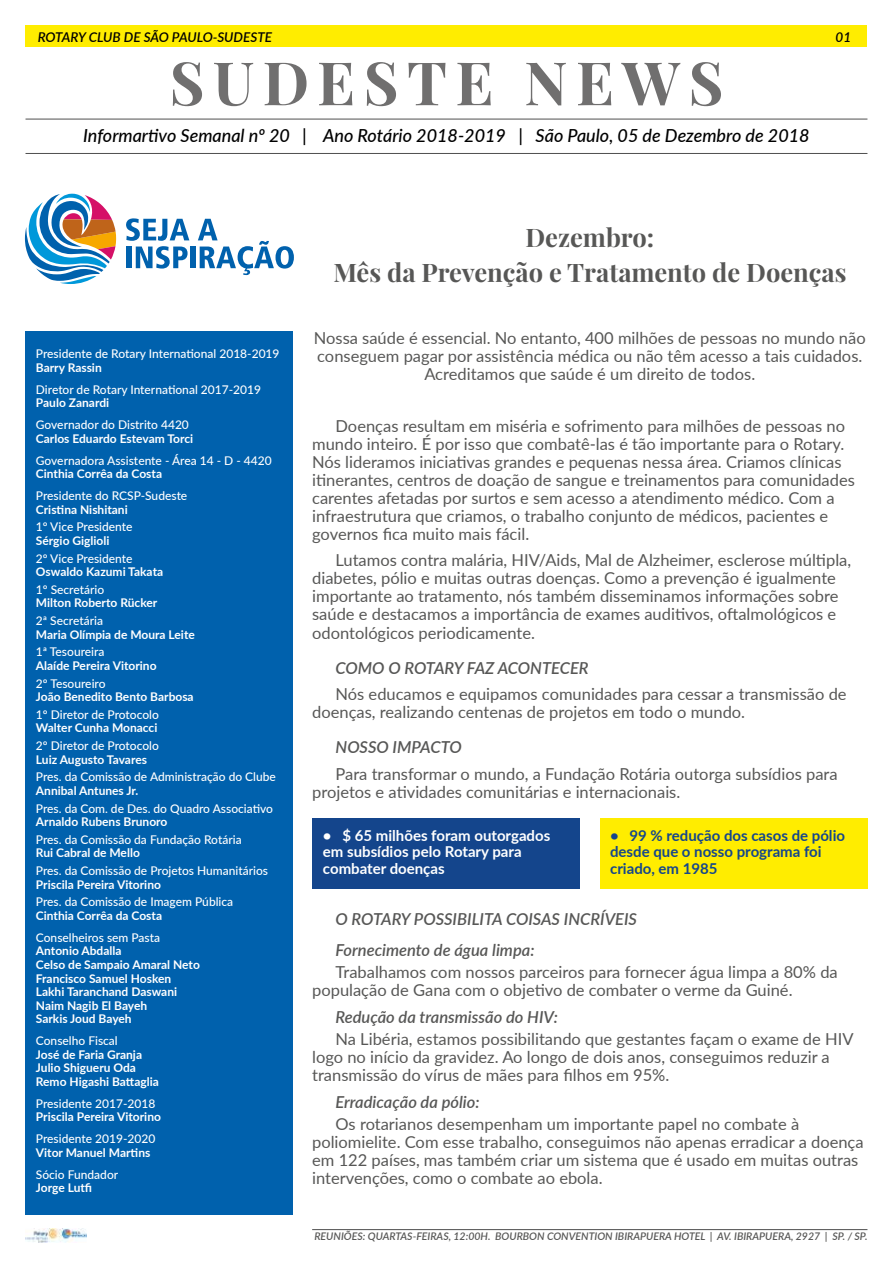
<style>
.page{position:relative;width:893px;height:1263px;background:#fff}
.page>*{position:absolute;margin:0;border:0;box-sizing:border-box;transform-origin:0 0}
.t1{font:700 60px "Playfair Display";letter-spacing:.14em;color:#706f6f}
.t2{font:700 25.5px/34.8px "Playfair Display";color:#575756;text-align:center}
.t3{font:italic 500 18px "Lato";color:#000}
.t4{font:16.5px/18px "Lato";color:#575756}
.t5{font:italic 600 16.5px/30.8px "Lato";color:#575756}
.t6{font:700 15px/16.5px "Lato";color:#fff}
.t7{font:700 15px/16.5px "Lato";color:#14458c}
.t8{font:italic 600 13.5px "Lato";color:#000}
.t9{font:700 12px/13.5px "Lato";color:#fff}
.t10{font:500 12px "Lato";color:#fff}
.t11{font:italic 600 10.5px "Lato";color:#575756}
</style>
<div class="page">
<div style="left:26px;top:26px;width:841px;height:21px;background:#ffed00"></div>
<div style="left:26px;top:332px;width:267px;height:883px;background:#0061ad"></div>
<hr style="left:26px;top:119px;width:841px;height:1px;background:#000">
<hr style="left:26px;top:153px;width:841px;height:1px;background:#000">
<hr style="left:312px;top:1229px;width:555px;height:1px;background:#000">
<img style="left:26px;top:1229px;width:60px;height:13px">
<svg style="left:25px;top:194px;width:92px;height:90px"></svg>
<svg style="left:126px;top:218px;width:63px;height:51px"></svg>
<div style="left:190px;top:247px;width:6px;height:21px;background:#0061ad"></div>
<svg style="left:198px;top:219px;width:96px;height:56px"></svg>
<div style="left:313px;top:819px;width:267px;height:70px;background:#14458c"></div>
<div style="left:600px;top:819px;width:267px;height:70px;background:#ffed00"></div>
<p class="t8" style="left:38px;top:27px;width:236px">ROTARY CLUB DE SÃO PAULO-SUDESTE</p>
<p class="t8" style="left:836px;top:27px;width:17px">01</p>
<h1 class="t1" style="left:169px;top:45px;width:555px">SUDESTE NEWS</h1>
<p class="t3" style="left:83px;top:123px;width:728px">Informartivo Semanal nº 20 | Ano Rotário 2018-2019 | São Paulo, 05 de Dezembro de 2018</p>
<p class="t10" style="left:36px;top:345px;width:245px">Presidente de Rotary International 2018-2019</p>
<p class="t9" style="left:36px;top:360px;width:67px">Barry Rassin</p>
<p class="t10" style="left:36px;top:381px;width:227px">Diretor de Rotary International 2017-2019</p>
<p class="t9" style="left:36px;top:395px;width:75px">Paulo Zanardi</p>
<p class="t10" style="left:36px;top:416px;width:155px">Governador do Distrito 4420</p>
<p class="t9" style="left:36px;top:431px;width:159px">Carlos Eduardo Estevam Torci</p>
<p class="t10" style="left:36px;top:452px;width:237px">Governadora Assistente - Área 14 - D - 4420</p>
<p class="t9" style="left:36px;top:466px;width:128px">Cinthia Corrêa da Costa</p>
<p class="t10" style="left:36px;top:487px;width:153px">Presidente do RCSP-Sudeste</p>
<p class="t9" style="left:36px;top:502px;width:93px">Cristina Nishitani</p>
<p class="t10" style="left:36px;top:518px;width:98px">1º Vice Presidente</p>
<p class="t9" style="left:36px;top:533px;width:75px">Sérgio Giglioli</p>
<p class="t10" style="left:36px;top:550px;width:98px">2º Vice Presidente</p>
<p class="t9" style="left:36px;top:564px;width:129px">Oswaldo Kazumi Takata</p>
<p class="t10" style="left:36px;top:581px;width:70px">1º Secretário</p>
<p class="t9" style="left:36px;top:596px;width:123px">Milton Roberto Rücker</p>
<p class="t10" style="left:36px;top:612px;width:69px">2ª Secretária</p>
<p class="t9" style="left:36px;top:627px;width:160px">Maria Olímpia de Moura Leite</p>
<p class="t10" style="left:36px;top:643px;width:70px">1ª Tesoureira</p>
<p class="t9" style="left:36px;top:658px;width:122px">Alaíde Pereira Vitorino</p>
<p class="t10" style="left:36px;top:675px;width:71px">2º Tesoureiro</p>
<p class="t9" style="left:36px;top:689px;width:159px">João Benedito Bento Barbosa</p>
<p class="t10" style="left:36px;top:706px;width:124px">1º Diretor de Protocolo</p>
<p class="t9" style="left:36px;top:721px;width:123px">Walter Cunha Monacci</p>
<p class="t10" style="left:36px;top:737px;width:124px">2º Diretor de Protocolo</p>
<p class="t9" style="left:36px;top:752px;width:113px">Luiz Augusto Tavares</p>
<p class="t10" style="left:36px;top:768px;width:242px">Pres. da Comissão de Administração do Clube</p>
<p class="t9" style="left:36px;top:783px;width:104px">Annibal Antunes Jr.</p>
<p class="t10" style="left:36px;top:800px;width:239px">Pres. da Com. de Des. do Quadro Associativo</p>
<p class="t9" style="left:36px;top:814px;width:133px">Arnaldo Rubens Brunoro</p>
<p class="t10" style="left:36px;top:831px;width:207px">Pres. da Comissão da Fundação Rotária</p>
<p class="t9" style="left:36px;top:846px;width:105px">Rui Cabral de Mello</p>
<p class="t10" style="left:36px;top:862px;width:234px">Pres. da Comissão de Projetos Humanitários</p>
<p class="t9" style="left:36px;top:877px;width:127px">Priscila Pereira Vitorino</p>
<p class="t10" style="left:36px;top:893px;width:199px">Pres. da Comissão de Imagem Pública</p>
<p class="t9" style="left:36px;top:908px;width:128px">Cinthia Corrêa da Costa</p>
<p class="t10" style="left:36px;top:929px;width:126px">Conselheiros sem Pasta</p>
<p class="t9" style="left:36px;top:944px;width:165px">Antonio Abdalla<br>Celso de Sampaio Amaral Neto<br>Francisco Samuel Hosken<br>Lakhi Taranchand Daswani<br>Naim Nagib El Bayeh<br>Sarkis Joud Bayeh</p>
<p class="t10" style="left:36px;top:1032px;width:83px">Conselho Fiscal</p>
<p class="t9" style="left:36px;top:1047px;width:125px">José de Faria Granja<br>Julio Shigueru Oda<br>Remo Higashi Battaglia</p>
<p class="t10" style="left:36px;top:1094px;width:121px">Presidente 2017-2018</p>
<p class="t9" style="left:36px;top:1109px;width:127px">Priscila Pereira Vitorino</p>
<p class="t10" style="left:36px;top:1130px;width:121px">Presidente 2019-2020</p>
<p class="t9" style="left:36px;top:1145px;width:116px">Vitor Manuel Martins</p>
<p class="t10" style="left:36px;top:1165px;width:84px">Sócio Fundador</p>
<p class="t9" style="left:36px;top:1180px;width:58px">Jorge Lutfi</p>
<h2 class="t2" style="left:333px;top:220px;width:515px">Dezembro:<br>Mês da Prevenção e Tratamento de Doenças</h2>
<p class="t4" style="left:314px;top:329px;width:553px;text-align:center">Nossa saúde é essencial. No entanto, 400 milhões de pessoas no mundo não conseguem pagar por assistência médica ou não têm acesso a tais cuidados.<br>Acreditamos que saúde é um direito de todos.</p>
<p class="t4" style="left:312px;top:416px;width:544px;text-indent:23px">Doenças resultam em miséria e sofrimento para milhões de pessoas no mundo inteiro. É por isso que combatê-las é tão importante para o Rotary.<br>Nós lideramos iniciativas grandes e pequenas nessa área. Criamos clínicas itinerantes, centros de doação de sangue e treinamentos para comunidades carentes afetadas por surtos e sem acesso a atendimento médico. Com a infraestrutura que criamos, o trabalho conjunto de médicos, pacientes e governos fica muito mais fácil.</p>
<p class="t4" style="left:312px;top:551px;width:540px;text-indent:23px">Lutamos contra malária, HIV/Aids, Mal de Alzheimer, esclerose múltipla, diabetes, pólio e muitas outras doenças. Como a prevenção é igualmente importante ao tratamento, nós também disseminamos informações sobre saúde e destacamos a importância de exames auditivos, oftalmológicos e odontológicos periodicamente.</p>
<p class="t5" style="left:336px;top:651px;width:255px">COMO O ROTARY FAZ ACONTECER</p>
<p class="t4" style="left:312px;top:684px;width:536px;text-indent:23px">Nós educamos e equipamos comunidades para cessar a transmissão de doenças, realizando centenas de projetos em todo o mundo.</p>
<p class="t5" style="left:336px;top:731px;width:128px">NOSSO IMPACTO</p>
<p class="t4" style="left:312px;top:764px;width:527px;text-indent:23px">Para transformar o mundo, a Fundação Rotária outorga subsídios para projetos e atividades comunitárias e internacionais.</p>
<p class="t6" style="left:323px;top:826px;width:229px">• $ 65 milhões foram outorgados em subsídios pelo Rotary para combater doenças</p>
<p class="t7" style="left:610px;top:826px;width:236px">• 99 % redução dos casos de pólio desde que o nosso programa foi criado, em 1985</p>
<p class="t5" style="left:336px;top:903px;width:303px">O ROTARY POSSIBILITA COISAS INCRÍVEIS<br>Fornecimento de água limpa:</p>
<p class="t4" style="left:312px;top:962px;width:527px;text-indent:23px">Trabalhamos com nossos parceiros para fornecer água limpa a 80% da população de Gana com o objetivo de combater o verme da Guiné.</p>
<p class="t5" style="left:336px;top:1001px;width:224px">Redução da transmissão do HIV:</p>
<p class="t4" style="left:312px;top:1029px;width:543px;text-indent:23px">Na Libéria, estamos possibilitando que gestantes façam o exame de HIV logo no início da gravidez. Ao longo de dois anos, conseguimos reduzir a transmissão do vírus de mães para filhos em 95%.</p>
<p class="t5" style="left:336px;top:1085px;width:146px">Erradicação da pólio:</p>
<p class="t4" style="left:312px;top:1114px;width:553px;text-indent:23px">Os rotarianos desempenham um importante papel no combate à poliomielite. Com esse trabalho, conseguimos não apenas erradicar a doença em 122 países, mas também criar um sistema que é usado em muitas outras intervenções, como o combate ao ebola.</p>
<p class="t11" style="left:314px;top:1228px;width:554px">REUNIÕES: QUARTAS-FEIRAS, 12:00H. BOURBON CONVENTION IBIRAPUERA HOTEL | AV. IBIRAPUERA, 2927 | SP. / SP.</p>
</div>
